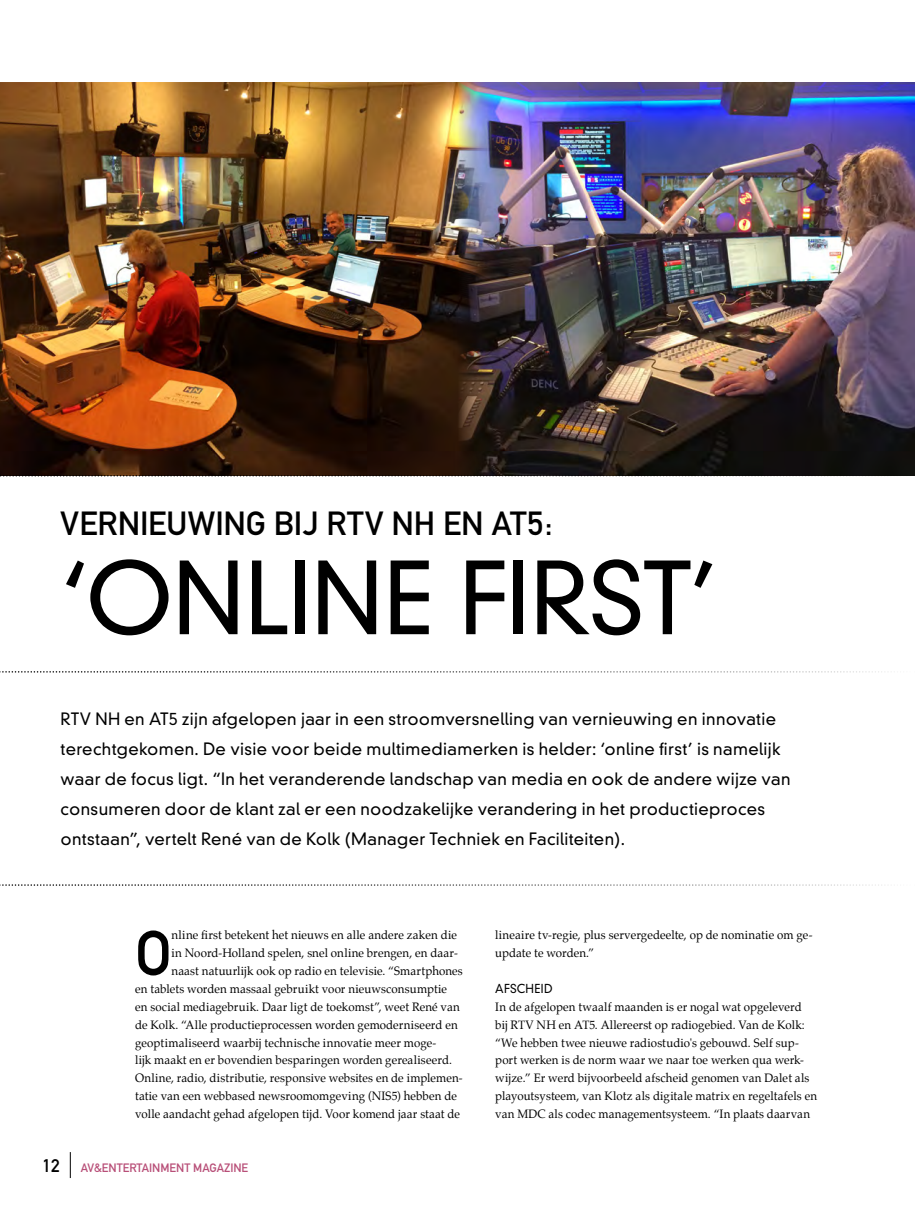
<style>
.page{position:relative;width:915px;height:1212px;background:#fff}
.page>*{position:absolute;margin:0;border:0;box-sizing:border-box;transform-origin:0 0}
.t1{font:300 96.9px "DIN Neuzeit Grotesk";letter-spacing:-.005em;color:#000}
.t2{font:62.1px "DIN Mittelschrift";color:#000;scale:.96 1}
.t3{font:33px "DIN Mittelschrift";color:#000}
.t4{font:300 16.5px/30px "DIN Neuzeit Grotesk";letter-spacing:.02em;color:#000}
.t5{font:12px/17.9px "Palatino";letter-spacing:.01em;color:#000;scale:.96 1}
.t6{font:12px "DIN Mittelschrift";color:#b84f78}
.t7{font:300 12px "DIN Neuzeit Grotesk";letter-spacing:.02em;color:#000;scale:.96 1}
.s1{font-size:18px;color:#000}
</style>
<div class="page">
<img style="left:500px;top:82px;width:414px;height:393px">
<img style="left:0;top:82px;width:500px;height:393px">
<svg style="left:0;top:671px;width:882px;height:2px"></svg>
<svg style="left:0;top:884px;width:882px;height:2px"></svg>
<svg style="left:0;top:475px;width:914px;height:1px"></svg>
<svg style="left:70px;top:1152px;width:1px;height:26px"></svg>
<h3 class="t3" style="left:61px;top:504px;width:493px">VERNIEUWING BIJ RTV NH EN AT5:</h3>
<h1 class="t1" style="left:61px;top:541px;width:658px">‘ONLINE FIRST’</h1>
<p class="t4" style="left:61px;top:704px;width:731px">RTV NH en AT5 zijn afgelopen jaar in een stroomversnelling van vernieuwing en innovatie terechtgekomen. De visie voor beide multimediamerken is helder: ‘online first’ is namelijk waar de focus ligt. “In het veranderende landschap van media en ook de andere wijze van consumeren door de klant zal er een noodzakelijke verandering in het productieproces ontstaan”, vertelt René van de Kolk (Manager Techniek en Faciliteiten).</p>
<h2 class="t2" style="left:135px;top:917px;width:39px">O</h2>
<p class="t5" style="left:171px;top:926px;width:299px">nline first betekent het nieuws en alle andere zaken die</p>
<p class="t5" style="left:171px;top:944px;width:300px">in Noord-Holland spelen, snel online brengen, en daar-</p>
<p class="t5" style="left:171px;top:962px;width:305px">naast natuurlijk ook op radio en televisie. “Smartphones</p>
<p class="t5" style="left:135px;top:980px;width:326px">en tablets worden massaal gebruikt voor nieuwsconsumptie</p>
<p class="t5" style="left:135px;top:998px;width:340px">en social mediagebruik. Daar ligt de toekomst”, weet René van</p>
<p class="t5" style="left:135px;top:1015px;width:337px">de Kolk. “Alle productieprocessen worden gemoderniseerd en</p>
<p class="t5" style="left:135px;top:1033px;width:315px">geoptimaliseerd waarbij technische innovatie meer moge-</p>
<p class="t5" style="left:135px;top:1051px;width:331px">lijk maakt en er bovendien besparingen worden gerealiseerd.</p>
<p class="t5" style="left:135px;top:1069px;width:343px">Online, radio, distributie, responsive websites en de implemen-</p>
<p class="t5" style="left:135px;top:1087px;width:337px">tatie van een webbased newsroomomgeving (NIS5) hebben de</p>
<p class="t5" style="left:135px;top:1105px;width:340px">volle aandacht gehad afgelopen tijd. Voor komend jaar staat de</p>
<p class="t6" style="left:43px;top:1161px;width:207px"><span class="s1">12</span> AV&amp;ENTERTAINMENT MAGAZINE</p>
<p class="t5" style="left:495px;top:926px;width:332px">lineaire tv-regie, plus servergedeelte, op de nominatie om ge&shy;update te worden.”</p>
<p class="t7" style="left:495px;top:981px;width:61px">AFSCHEID</p>
<p class="t5" style="left:495px;top:998px;width:336px">In de afgelopen twaalf maanden is er nogal wat opgeleverd bij RTV NH en AT5. Allereerst op radiogebied. Van de Kolk: “We hebben twee nieuwe radiostudio's gebouwd. Self sup&shy;port werken is de norm waar we naar toe werken qua werk&shy;wijze.” Er werd bijvoorbeeld afscheid genomen van Dalet als playoutsysteem, van Klotz als digitale matrix en regeltafels en van MDC als codec managementsysteem. “In plaats daarvan</p>
</div>
